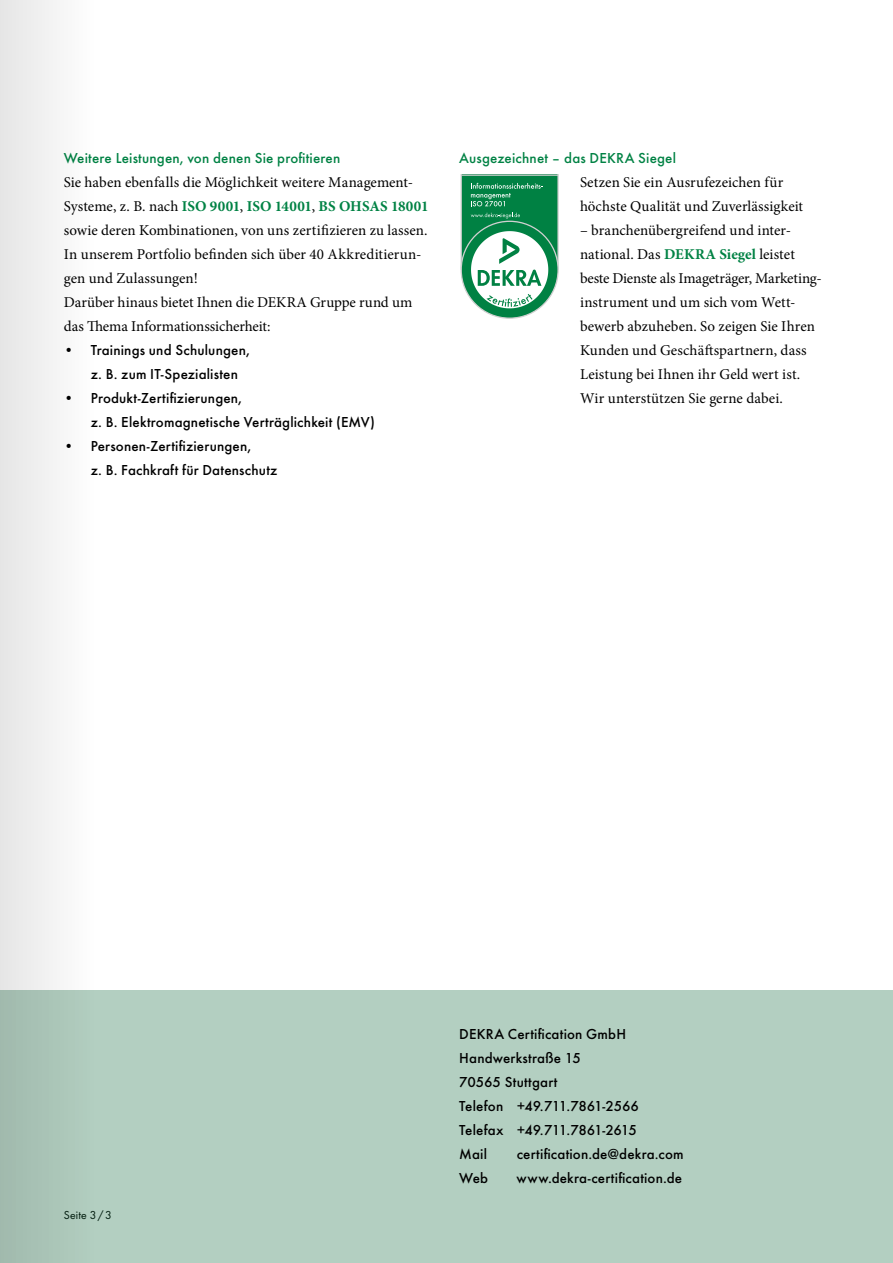
<style>
.page{position:relative;width:893px;height:1263px;background:#fff}
.page>*{position:absolute;margin:0;border:0;box-sizing:border-box;transform-origin:0 0}
.t1{font:15px/24px "Minion Pro";color:#000}
.t2{font:500 15px/24px "Futura";letter-spacing:.01em;color:#000}
.t3{font:500 15px "Futura";letter-spacing:.01em;color:#008244}
.t4{font:12px "Futura Boo";letter-spacing:.015em;color:#000}
.s1{font-weight:700;color:#008244}
</style>
<div class="page">
<div style="left:461px;top:221px;width:97px;height:97px;background:#008143;border-radius:50%"></div>
<svg style="left:461px;top:175px;width:98px;height:133px"></svg>
<div style="left:0;top:991px;width:893px;height:272px;background:#b3cfc1"></div>
<svg style="left:0;top:0;width:96px;height:1263px;fill:#ededed"></svg>
<p class="t3" style="left:64px;top:146px;width:278px">Weitere Leistungen, von denen Sie profitieren</p>
<p class="t1" style="left:64px;top:170px;width:366px">Sie haben ebenfalls die Möglichkeit weitere Management-Systeme, z. B. nach <span class="s1">ISO 9001</span>, <span class="s1">ISO 14001</span>, <span class="s1">BS OHSAS 18001 </span>sowie deren Kombinationen, von uns zertifizieren zu lassen.<br>In unserem Portfolio befinden sich über 40 Akkreditierun&shy;gen und Zulassungen!<br>Darüber hinaus bietet Ihnen die DEKRA Gruppe rund um das Thema Informationssicherheit:</p>
<p class="t2" style="left:91px;top:336px;width:161px;text-indent:-27px">• Trainings und Schulungen, z. B. zum IT-Spezialisten</p>
<p class="t2" style="left:91px;top:384px;width:286px;text-indent:-27px">• Produkt-Zertifizierungen,<br>z. B. Elektromagnetische Verträglichkeit (EMV)</p>
<p class="t2" style="left:91px;top:432px;width:188px;text-indent:-27px">• Personen-Zertifizierungen,<br>z. B. Fachkraft für Datenschutz</p>
<p class="t3" style="left:459px;top:146px;width:218px">Ausgezeichnet – das DEKRA Siegel</p>
<p class="t1" style="left:580px;top:170px;width:225px">Setzen Sie ein Ausrufezeichen für höchste Qualität und Zuverlässigkeit</p>
<p class="t1" style="left:580px;top:218px;width:243px">– branchenübergreifend und inter&shy;national. Das <span class="s1">DEKRA Siegel</span> leistet beste Dienste als Imageträger, Marketing&shy;instrument und um sich vom Wett&shy;bewerb abzuheben. So zeigen Sie Ihren Kunden und Geschäftspartnern, dass Leistung bei Ihnen ihr Geld wert ist.<br>Wir unterstützen Sie gerne dabei.</p>
<p class="t4" style="left:64px;top:1206px;width:50px">Seite 3/3</p>
<p class="t2" style="left:459px;top:1020px;width:181px">DEKRA Certification GmbH<br>Handwerkstraße 15<br>70565 Stuttgart<br>Telefon +49.711.7861-2566<br>Telefax +49.711.7861-2615<br>Mail</p>
<p class="t2" style="left:517px;top:1140px;width:168px">certification.de@dekra.com</p>
<p class="t2" style="left:459px;top:1164px;width:30px">Web</p>
<p class="t2" style="left:517px;top:1164px;width:167px">www.dekra-certification.de</p>
</div>
